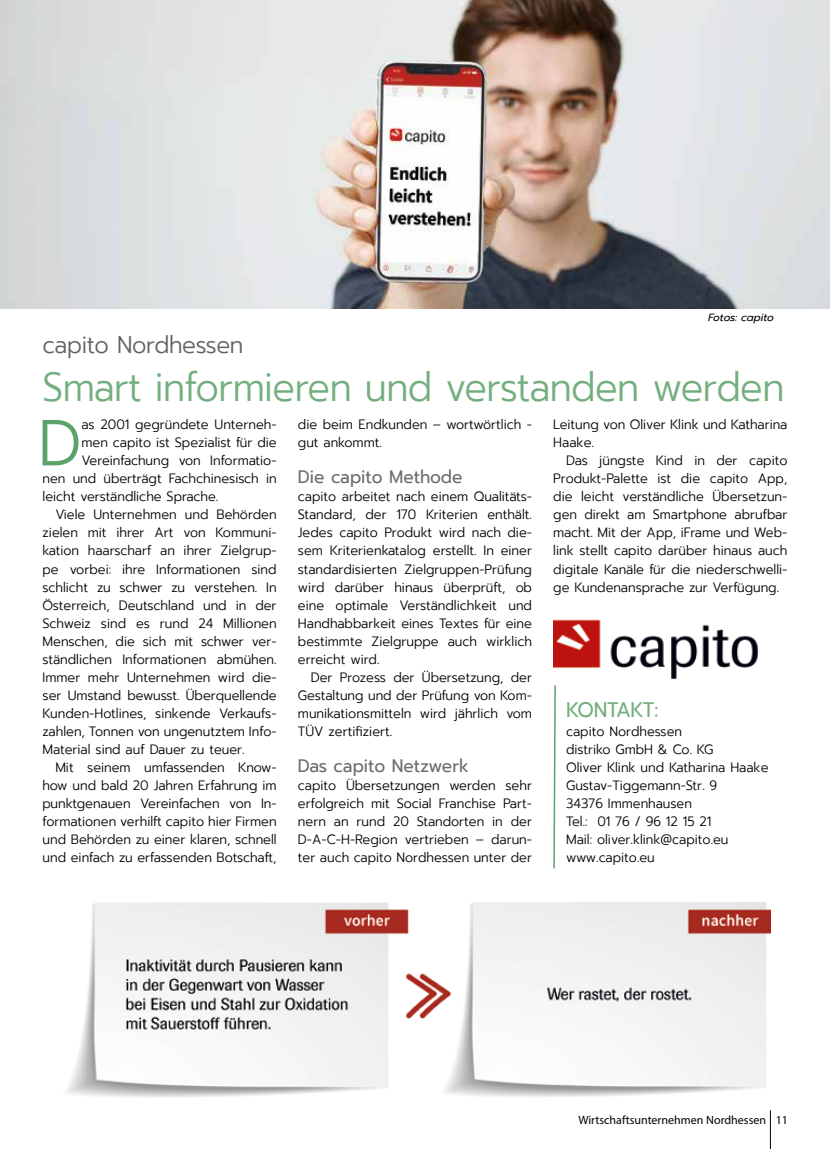
<style>
.page{position:relative;width:830px;height:1149px;background:#fff}
.page>*{position:absolute;margin:0;border:0;box-sizing:border-box;transform-origin:0 0}
.t1{font:300 64.95px "Prompt";color:#5ba26b;scale:.95 1}
.t2{font:300 40.5px "Prompt";letter-spacing:-.015em;color:#74ae7e;scale:.92 1}
.t3{font:300 24px "Prompt";letter-spacing:-.015em;color:#626160;scale:.95 1}
.t4{font:21px "Prompt";letter-spacing:-.035em;color:#74ae7e;scale:.95 1}
.t5{font:18px "Prompt";color:#6d6c6c;scale:.95 1}
.t6{font:300 13.5px/18px "Prompt";color:#000;text-align:justify;scale:.95 1}
.t7{font:12px "Myriad Pro";color:#000}
.t8{font:italic 10.5px "Prompt";letter-spacing:-.005em;color:#000}
</style>
<div class="page">
<hr style="left:769px;top:1109px;width:1px;height:39px;background:#000">
<img style="left:66px;top:902px;width:704px;height:195px">
<img style="left:553px;top:619px;width:205px;height:60px">
<img style="left:0;top:0;width:829px;height:308px">
<svg style="left:553px;top:685px;width:3px;height:184px"></svg>
<p class="t8" style="left:708px;top:309px;width:67px">Fotos: capito</p>
<h3 class="t3" style="left:43px;top:328px;width:213px">capito Nordhessen</h3>
<h2 class="t2" style="left:43px;top:358px;width:807px">Smart informieren und verstanden werden</h2>
<p class="t6" style="left:298px;top:415px;width:248px">die beim Endkunden – wortwörtlich - gut ankommt.</p>
<h3 class="t5" style="left:298px;top:464px;width:175px">Die capito Methode</h3>
<p class="t6" style="left:298px;top:487px;width:248px">capito arbeitet nach einem Qualitäts-Standard, der 170 Kriterien enthält.<br>Jedes capito Produkt wird nach die&shy;sem Kriterienkatalog erstellt. In einer standardisierten Zielgruppen-Prüfung wird darüber hinaus überprüft, ob eine optimale Verständlichkeit und Handhabbarkeit eines Textes für eine bestimmte Zielgruppe auch wirklich erreicht wird.</p>
<p class="t6" style="left:298px;top:667px;width:248px;text-indent:13px">Der Prozess der Übersetzung, der Gestaltung und der Prüfung von Kom&shy;munikationsmitteln wird jährlich vom TÜV zertifiziert.</p>
<h3 class="t5" style="left:298px;top:752px;width:181px">Das capito Netzwerk</h3>
<p class="t6" style="left:298px;top:775px;width:248px">capito Übersetzungen werden sehr erfolgreich mit Social Franchise Part&shy;nern an rund 20 Standorten in der D-A-C-H-Region vertrieben – darun&shy;ter auch capito Nordhessen unter der</p>
<h1 class="t1" style="left:38px;top:397px;width:47px">D</h1>
<p class="t6" style="left:81px;top:415px;width:207px">as 2001 gegründete Unterneh-</p>
<p class="t6" style="left:553px;top:415px;width:248px">Leitung von Oliver Klink und Katharina<br>Haake.</p>
<p class="t6" style="left:553px;top:451px;width:248px;text-indent:13px">Das jüngste Kind in der capito Produkt-Palette ist die capito App, die leicht verständliche Übersetzun&shy;gen direkt am Smartphone abrufbar macht. Mit der App, iFrame und Web&shy;link stellt capito darüber hinaus auch digitale Kanäle für die niederschwelli&shy;ge Kundenansprache zur Verfügung.</p>
<p class="t6" style="left:81px;top:433px;width:207px">men capito ist Spezialist für die</p>
<p class="t6" style="left:81px;top:451px;width:207px">Vereinfachung von Informatio-</p>
<p class="t6" style="left:43px;top:469px;width:248px">nen und überträgt Fachchinesisch in</p>
<p class="t6" style="left:43px;top:487px;width:186px">leicht verständliche Sprache.</p>
<p class="t6" style="left:55px;top:505px;width:234px">Viele Unternehmen und Behörden</p>
<p class="t6" style="left:43px;top:523px;width:248px">zielen mit ihrer Art von Kommuni-</p>
<p class="t6" style="left:43px;top:541px;width:248px">kation haarscharf an ihrer Zielgrup-</p>
<p class="t6" style="left:43px;top:559px;width:248px">pe vorbei: ihre Informationen sind</p>
<p class="t6" style="left:43px;top:577px;width:248px">schlicht zu schwer zu verstehen. In</p>
<p class="t6" style="left:43px;top:595px;width:248px">Österreich, Deutschland und in der</p>
<p class="t6" style="left:43px;top:613px;width:248px">Schweiz sind es rund 24 Millionen</p>
<p class="t6" style="left:43px;top:631px;width:248px">Menschen, die sich mit schwer ver-</p>
<p class="t6" style="left:43px;top:649px;width:248px">ständlichen Informationen abmühen.</p>
<p class="t6" style="left:43px;top:667px;width:248px">Immer mehr Unternehmen wird die-</p>
<p class="t6" style="left:43px;top:685px;width:248px">ser Umstand bewusst. Überquellende</p>
<p class="t6" style="left:43px;top:703px;width:248px">Kunden-Hotlines, sinkende Verkaufs-</p>
<p class="t6" style="left:43px;top:721px;width:248px">zahlen, Tonnen von ungenutztem Info-</p>
<p class="t6" style="left:43px;top:739px;width:214px">Material sind auf Dauer zu teuer.</p>
<p class="t6" style="left:55px;top:757px;width:234px">Mit seinem umfassenden Know-</p>
<p class="t6" style="left:43px;top:775px;width:248px">how und bald 20 Jahren Erfahrung im</p>
<p class="t6" style="left:43px;top:793px;width:248px">punktgenauen Vereinfachen von In-</p>
<p class="t6" style="left:43px;top:811px;width:248px">formationen verhilft capito hier Firmen</p>
<p class="t6" style="left:43px;top:829px;width:248px">und Behörden zu einer klaren, schnell</p>
<p class="t6" style="left:43px;top:847px;width:248px">und einfach zu erfassenden Botschaft,</p>
<h3 class="t4" style="left:566px;top:694px;width:99px">KONTAKT:</h3>
<p class="t6" style="left:566px;top:721px;width:214px;text-align:left">capito Nordhessen<br>distriko GmbH &amp; Co. KG<br>Oliver Klink und Katharina Haake<br>Gustav-Tiggemann-Str. 9<br>34376 Immenhausen<br>Tel.: 01 76 / 96 12 15 21<br>Mail: oliver.klink@capito.eu www.capito.eu</p>
<p class="t7" style="left:578px;top:1112px;width:211px">Wirtschaftsunternehmen Nordhessen 11</p>
</div>
